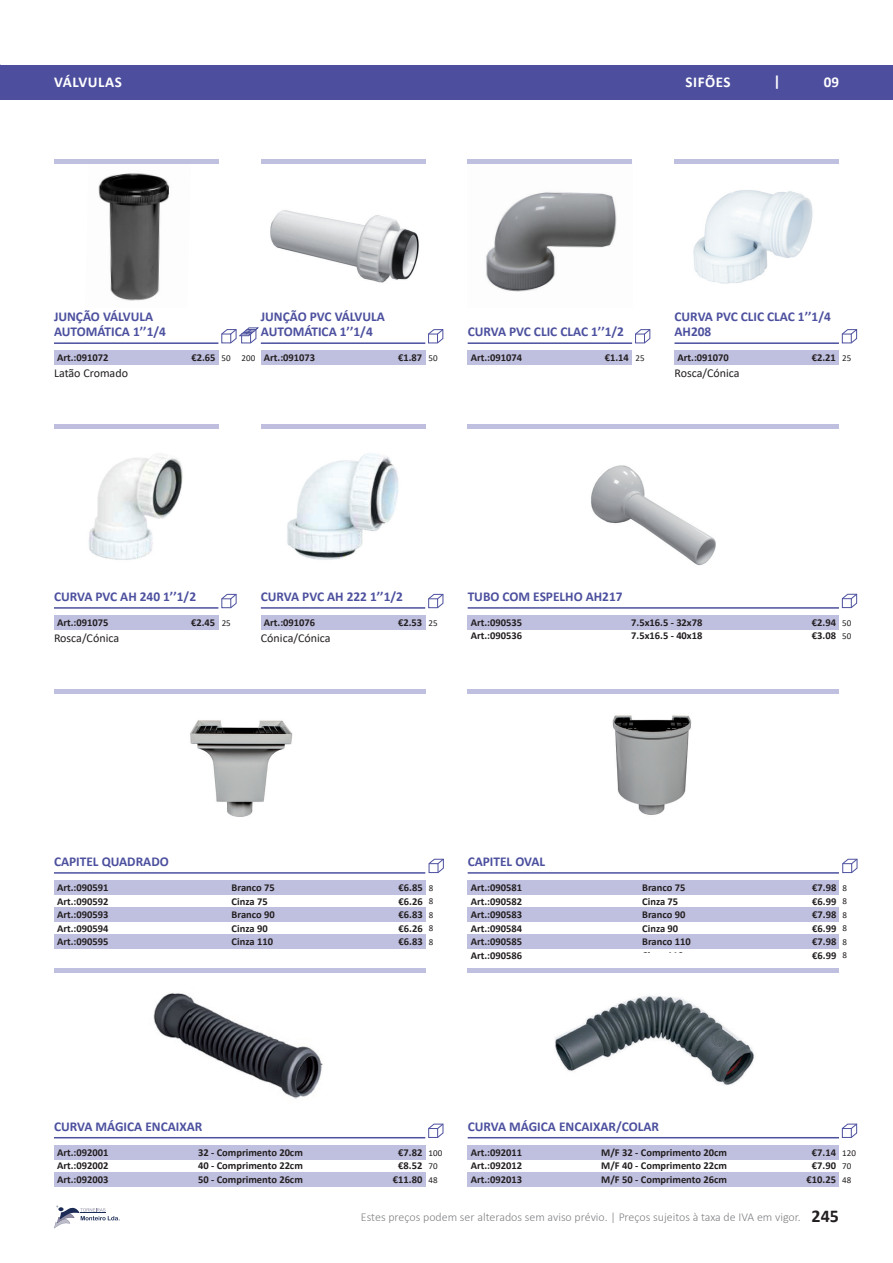
<style>
.page{position:relative;width:893px;height:1263px;background:#fff}
.page>*{position:absolute;margin:0;border:0;box-sizing:border-box;transform-origin:0 0}
.t1{font:700 15px "Calibri";letter-spacing:.04em;color:#fff}
.t2{font:700 13.5px/15px "Calibri";color:#4c509e}
.t3{font:300 12px "Calibri";color:#808285}
.t4{font:12px "Calibri";color:#231f20}
.t5{font:700 10.5px/13.5px "Calibri";color:#231f20;text-align:justify}
.t6{font:9px/13.5px "Calibri";color:#231f20}
.s1{font-weight:700;font-size:18px;color:#231f20}
</style>
<div class="page">
<div style="left:0;top:65px;width:893px;height:34px;background:#4d4f9e"></div>
<svg style="left:54px;top:1205px;width:66px;height:23px"></svg>
<svg style="left:221px;top:328px;width:37px;height:15px"></svg>
<div style="left:54px;top:350px;width:164px;height:15px;background:#bfbfdf"></div>
<div style="left:261px;top:350px;width:164px;height:15px;background:#bfbfdf"></div>
<hr style="left:54px;top:342px;width:164px;height:2px;background:#4c509e">
<hr style="left:261px;top:342px;width:164px;height:2px;background:#4c509e">
<img style="left:85px;top:163px;width:106px;height:138px">
<img style="left:270px;top:210px;width:149px;height:73px">
<div style="left:468px;top:350px;width:164px;height:15px;background:#bfbfdf"></div>
<div style="left:674px;top:350px;width:165px;height:15px;background:#bfbfdf"></div>
<hr style="left:468px;top:342px;width:164px;height:2px;background:#4c509e">
<hr style="left:674px;top:342px;width:165px;height:2px;background:#4c509e">
<img style="left:468px;top:163px;width:164px;height:129px">
<img style="left:674px;top:163px;width:165px;height:121px">
<hr style="left:54px;top:159px;width:164px;height:4px;background:#bfbfdf">
<hr style="left:261px;top:159px;width:164px;height:4px;background:#bfbfdf">
<hr style="left:468px;top:159px;width:164px;height:4px;background:#bfbfdf">
<hr style="left:674px;top:159px;width:165px;height:4px;background:#bfbfdf">
<svg style="left:428px;top:329px;width:15px;height:14px"></svg>
<svg style="left:635px;top:329px;width:15px;height:14px"></svg>
<svg style="left:842px;top:329px;width:15px;height:14px"></svg>
<div style="left:54px;top:615px;width:164px;height:15px;background:#bfbfdf"></div>
<div style="left:261px;top:615px;width:164px;height:15px;background:#bfbfdf"></div>
<hr style="left:54px;top:607px;width:164px;height:2px;background:#4c509e">
<hr style="left:261px;top:607px;width:164px;height:2px;background:#4c509e">
<img style="left:89px;top:454px;width:94px;height:106px">
<img style="left:287px;top:453px;width:112px;height:107px">
<div style="left:468px;top:615px;width:371px;height:15px;background:#bfbfdf"></div>
<div style="left:54px;top:907px;width:371px;height:15px;background:#bfbfdf"></div>
<div style="left:468px;top:907px;width:371px;height:15px;background:#bfbfdf"></div>
<div style="left:54px;top:880px;width:371px;height:15px;background:#bfbfdf"></div>
<div style="left:468px;top:880px;width:371px;height:15px;background:#bfbfdf"></div>
<div style="left:54px;top:934px;width:371px;height:15px;background:#bfbfdf"></div>
<div style="left:468px;top:934px;width:371px;height:15px;background:#bfbfdf"></div>
<hr style="left:468px;top:607px;width:371px;height:2px;background:#4c509e">
<hr style="left:54px;top:872px;width:371px;height:2px;background:#4c509e">
<hr style="left:468px;top:872px;width:371px;height:2px;background:#4c509e">
<img style="left:591px;top:465px;width:125px;height:101px">
<img style="left:120px;top:693px;width:239px;height:124px">
<img style="left:545px;top:693px;width:217px;height:122px">
<svg style="left:842px;top:594px;width:15px;height:14px"></svg>
<svg style="left:429px;top:859px;width:15px;height:14px"></svg>
<svg style="left:842px;top:859px;width:15px;height:14px"></svg>
<hr style="left:54px;top:424px;width:164px;height:4px;background:#bfbede">
<hr style="left:468px;top:424px;width:371px;height:4px;background:#bfbfdf">
<hr style="left:54px;top:689px;width:371px;height:4px;background:#bfbfdf">
<hr style="left:468px;top:689px;width:371px;height:4px;background:#bfbfdf">
<hr style="left:261px;top:424px;width:164px;height:4px;background:#bfbede">
<svg style="left:428px;top:594px;width:15px;height:14px"></svg>
<svg style="left:221px;top:594px;width:15px;height:14px"></svg>
<div style="left:54px;top:1145px;width:371px;height:15px;background:#bfbfdf"></div>
<div style="left:468px;top:1145px;width:371px;height:15px;background:#bfbfdf"></div>
<div style="left:54px;top:1172px;width:371px;height:15px;background:#bfbfdf"></div>
<div style="left:468px;top:1172px;width:371px;height:15px;background:#bfbfdf"></div>
<hr style="left:54px;top:1137px;width:371px;height:1px;background:#4c509e">
<hr style="left:468px;top:1137px;width:371px;height:1px;background:#4c509e">
<img style="left:153px;top:993px;width:170px;height:106px">
<img style="left:535px;top:968px;width:236px;height:117px">
<svg style="left:428px;top:1124px;width:15px;height:14px"></svg>
<svg style="left:842px;top:1124px;width:15px;height:14px"></svg>
<hr style="left:54px;top:969px;width:371px;height:4px;background:#bfbfdf">
<hr style="left:468px;top:969px;width:371px;height:4px;background:#bfbfdf">
<p class="t1" style="left:54px;top:71px;width:69px">VÁLVULAS</p>
<p class="t1" style="left:685px;top:71px;width:47px">SIFÕES</p>
<p class="t1" style="left:773px;top:71px;width:9px">|</p>
<p class="t1" style="left:824px;top:71px;width:17px">09</p>
<p class="t2" style="left:54px;top:309px;width:113px">JUNÇÃO VÁLVULA<br>AUTOMÁTICA 1’’1/4</p>
<p class="t2" style="left:261px;top:309px;width:126px">JUNÇÃO PVC VÁLVULA<br>AUTOMÁTICA 1’’1/4</p>
<p class="t2" style="left:468px;top:324px;width:158px">CURVA PVC CLIC CLAC 1’’1/2</p>
<p class="t2" style="left:674px;top:309px;width:158px">CURVA PVC CLIC CLAC 1’’1/4<br>AH208</p>
<p class="t5" style="left:57px;top:351px;width:53px">Art.:091072</p>
<p class="t5" style="left:191px;top:351px;width:26px">€2.65</p>
<p class="t5" style="left:264px;top:351px;width:53px">Art.:091073</p>
<p class="t5" style="left:398px;top:351px;width:26px">€1.87</p>
<p class="t5" style="left:471px;top:351px;width:53px">Art.:091074</p>
<p class="t5" style="left:605px;top:351px;width:26px">€1.14</p>
<p class="t5" style="left:677px;top:351px;width:53px">Art.:091070</p>
<p class="t5" style="left:812px;top:351px;width:26px">€2.21</p>
<p class="t6" style="left:222px;top:351px;width:35px">50 200</p>
<p class="t6" style="left:428px;top:351px;width:11px">50</p>
<p class="t6" style="left:635px;top:351px;width:11px">25</p>
<p class="t6" style="left:842px;top:351px;width:11px">25</p>
<p class="t4" style="left:54px;top:365px;width:76px">Latão Cromado</p>
<p class="t4" style="left:674px;top:365px;width:67px">Rosca/Cónica</p>
<p class="t2" style="left:54px;top:589px;width:144px">CURVA PVC AH 240 1’’1/2</p>
<p class="t2" style="left:261px;top:589px;width:144px">CURVA PVC AH 222 1’’1/2</p>
<p class="t2" style="left:468px;top:589px;width:156px">TUBO COM ESPELHO AH217</p>
<p class="t5" style="left:57px;top:616px;width:53px">Art.:091075</p>
<p class="t5" style="left:191px;top:616px;width:26px">€2.45</p>
<p class="t5" style="left:264px;top:616px;width:53px">Art.:091076</p>
<p class="t5" style="left:398px;top:616px;width:26px">€2.53</p>
<p class="t6" style="left:222px;top:616px;width:11px">25</p>
<p class="t6" style="left:429px;top:616px;width:11px">25</p>
<p class="t4" style="left:54px;top:630px;width:67px">Rosca/Cónica</p>
<p class="t4" style="left:261px;top:630px;width:71px">Cónica/Cónica</p>
<p class="t5" style="left:471px;top:616px;width:53px">Art.:090535<br>Art.:090536</p>
<p class="t5" style="left:631px;top:616px;width:73px">7.5x16.5 - 32x78<br>7.5x16.5 - 40x18</p>
<p class="t2" style="left:54px;top:854px;width:116px">CAPITEL QUADRADO</p>
<p class="t2" style="left:468px;top:854px;width:79px">CAPITEL OVAL</p>
<p class="t5" style="left:812px;top:616px;width:26px">€2.94 €3.08</p>
<p class="t6" style="left:842px;top:616px;width:11px">50<br>50</p>
<p class="t5" style="left:57px;top:881px;width:53px">Art.:090591<br>Art.:090592<br>Art.:090593<br>Art.:090594<br>Art.:090595</p>
<p class="t5" style="left:471px;top:881px;width:53px">Art.:090581<br>Art.:090582<br>Art.:090583<br>Art.:090584<br>Art.:090585<br>Art.:090586</p>
<p class="t5" style="left:399px;top:881px;width:26px">€6.85 €6.26 €6.83 €6.26 €6.83</p>
<p class="t5" style="left:812px;top:881px;width:26px">€7.98 €6.99 €7.98 €6.99 €7.98 €6.99</p>
<p class="t5" style="left:232px;top:881px;width:45px;text-align:left">Branco 75<br>Cinza 75<br>Branco 90<br>Cinza 90<br>Cinza 110</p>
<p class="t5" style="left:642px;top:881px;width:50px;text-align:left">Branco 75<br>Cinza 75<br>Branco 90<br>Cinza 90<br>Branco 110<br>Cinza 110</p>
<p class="t6" style="left:429px;top:881px;width:6px;text-align:justify">8<br>8<br>8<br>8<br>8</p>
<p class="t6" style="left:843px;top:881px;width:6px;text-align:justify">8<br>8<br>8<br>8<br>8<br>8</p>
<p class="t2" style="left:54px;top:1119px;width:150px">CURVA MÁGICA ENCAIXAR</p>
<p class="t2" style="left:468px;top:1119px;width:193px">CURVA MÁGICA ENCAIXAR/COLAR</p>
<p class="t5" style="left:198px;top:1145px;width:106px">32 - Comprimento 20cm 40 - Comprimento 22cm 50 - Comprimento 26cm</p>
<p class="t5" style="left:601px;top:1145px;width:127px">M/F 32 - Comprimento 20cm M/F 40 - Comprimento 22cm M/F 50 - Comprimento 26cm</p>
<p class="t5" style="left:57px;top:1145px;width:53px">Art.:092001<br>Art.:092002<br>Art.:092003</p>
<p class="t5" style="left:471px;top:1145px;width:53px">Art.:092011<br>Art.:092012<br>Art.:092013</p>
<p class="t5" style="left:393px;top:1145px;width:31px;text-align:center">€7.82 €8.52 €11.80</p>
<p class="t5" style="left:806px;top:1145px;width:31px;text-align:center">€7.14 €7.90 €10.25</p>
<p class="t6" style="left:429px;top:1146px;width:15px">100<br>70<br>48</p>
<p class="t6" style="left:842px;top:1146px;width:15px">120<br>70<br>48</p>
<p class="t3" style="left:361px;top:1209px;width:480px">Estes preços podem ser alterados sem aviso prévio. | Preços sujeitos à taxa de IVA em vigor. <span class="s1">245</span></p>
</div>
